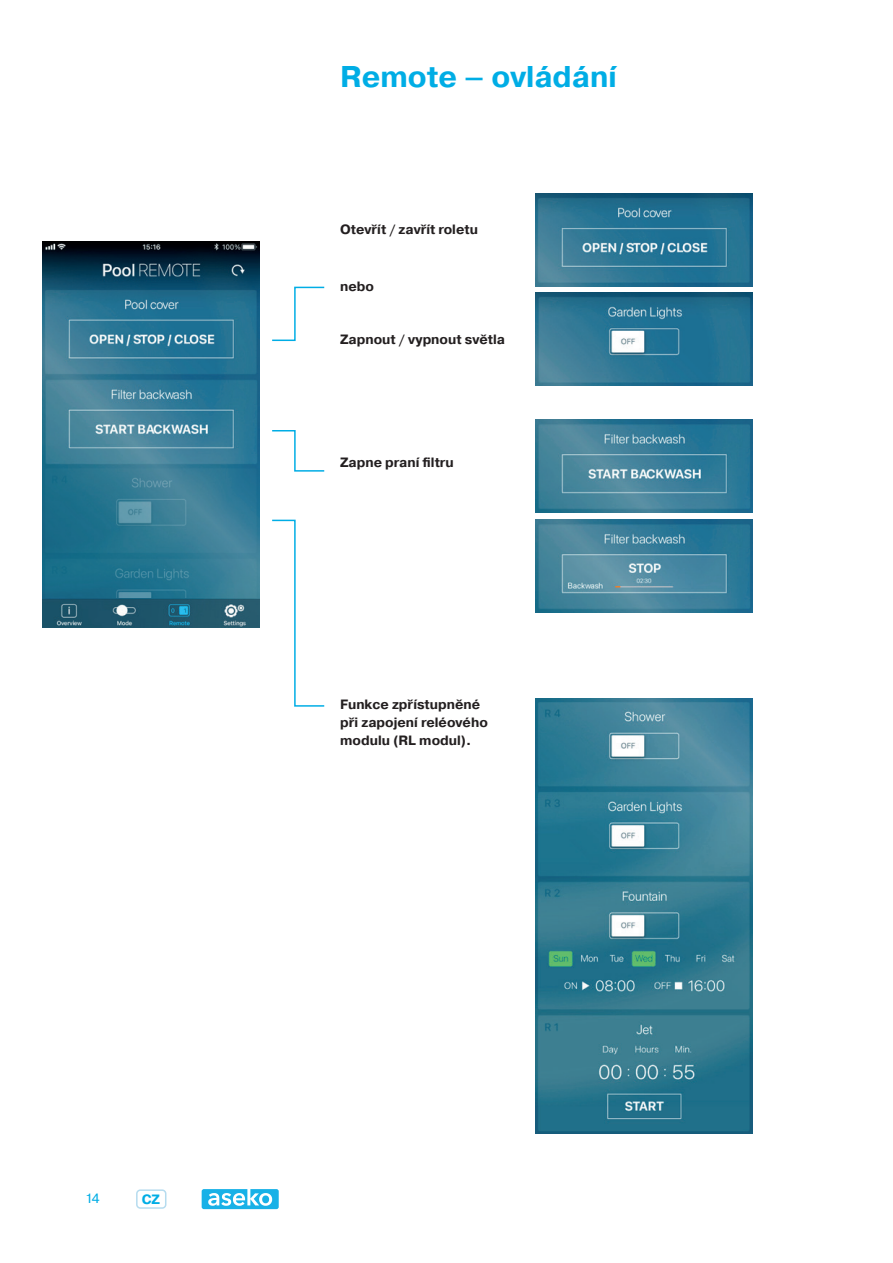
<style>
.page{position:relative;width:893px;height:1263px;background:#fff}
.page>*{position:absolute;margin:0;border:0;box-sizing:border-box;transform-origin:0 0}
.t1{font:700 30px "Pragmatica";color:#00ade5}
.t2{font:700 13.5px/18px "Pragmatica";color:#231f20}
.t3{font:13.5px "Pragmatica";color:#00ade5}
.t4{font:700 13.5px "Pragmatica";color:#00ade5}
</style>
<div class="page">
<div style="left:136px;top:1189px;width:30px;height:20px;border:2px solid #b6dcef;border-radius:4px"></div>
<svg style="left:202px;top:1189px;width:77px;height:20px"></svg>
<img style="left:43px;top:241px;width:217px;height:386px">
<img style="left:536px;top:699px;width:217px;height:435px">
<img style="left:43px;top:468px;width:217px;height:130px">
<img style="left:536px;top:520px;width:217px;height:93px">
<img style="left:536px;top:420px;width:217px;height:93px">
<img style="left:536px;top:292px;width:217px;height:93px">
<img style="left:536px;top:193px;width:217px;height:93px">
<svg style="left:272px;top:430px;width:53px;height:42px"></svg>
<svg style="left:272px;top:519px;width:53px;height:188px"></svg>
<svg style="left:272px;top:286px;width:53px;height:56px"></svg>
<p class="t3" style="left:85px;top:1190px;width:16px">14</p>
<p class="t4" style="left:142px;top:1190px;width:20px">CZ</p>
<h1 class="t1" style="left:340px;top:58px;width:278px">Remote – ovládání</h1>
<p class="t2" style="left:340px;top:221px;width:139px">Otevřít / zavřít roletu</p>
<p class="t2" style="left:340px;top:278px;width:35px">nebo</p>
<p class="t2" style="left:340px;top:331px;width:166px">Zapnout / vypnout světla</p>
<p class="t2" style="left:340px;top:454px;width:115px">Zapne praní filtru</p>
<p class="t2" style="left:340px;top:696px;width:149px">Funkce zpřístupněné při zapojení reléového modulu (RL modul).</p>
</div>
